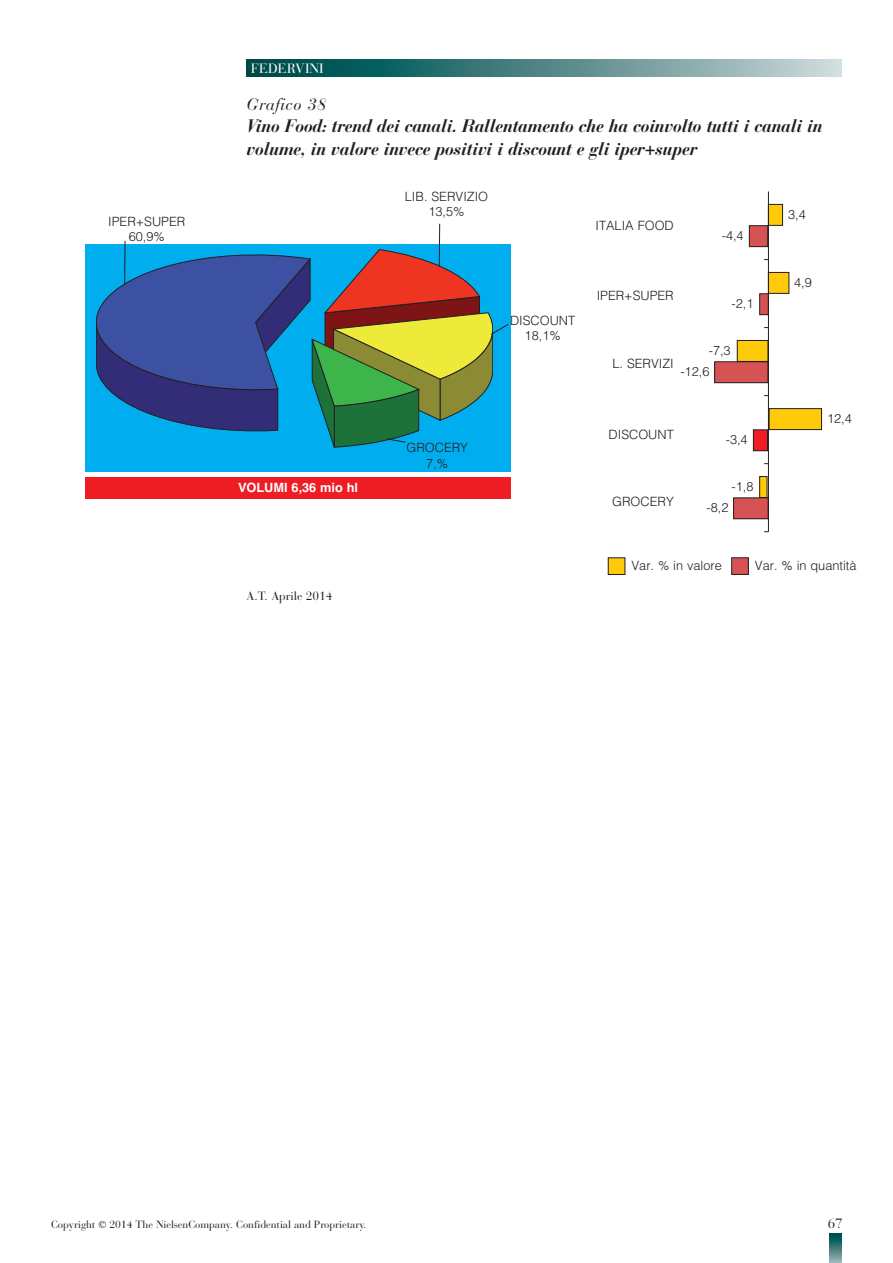
<style>
.page{position:relative;width:893px;height:1263px;background:#fff}
.page>*{position:absolute;margin:0;border:0;box-sizing:border-box;transform-origin:0 0}
.t1{font:italic 700 18px/22.5px "Bauer Bodoni";letter-spacing:-.02em;color:#231f20}
.t2{font:italic 16.5px "Bauer Bodoni";letter-spacing:.03em;color:#231f20}
.t3{font:13.5px "Bauer Bodoni";color:#fff}
.t4{font:13.5px "Bauer Bodoni";color:#231f20}
.t5{font:300 12.75px/15.3px "Helvetica";color:#231f20;text-align:center}
.t6{font:700 12.75px "Helvetica";color:#fff}
.t7{font:12px "Bauer Bodoni";letter-spacing:-.005em;color:#231f20}
.t8{font:10.5px "Bauer Bodoni";letter-spacing:-.005em;color:#231f20}
.s1{font-family:"Times"}
</style>
<div class="page">
<svg style="left:829px;top:1233px;width:13px;height:30px"></svg>
<svg style="left:247px;top:60px;width:595px;height:17px;background:#558a8a"></svg>
<div style="left:86px;top:245px;width:425px;height:227px;background:#00aeef"></div>
<div style="left:86px;top:477px;width:425px;height:21px;background:#ee1d23"></div>
<hr style="left:124px;top:241px;width:1px;height:43px;background:#231f20">
<hr style="left:439px;top:224px;width:1px;height:43px;background:#231f20">
<svg style="left:96px;top:249px;width:413px;height:198px"></svg>
<div style="left:768px;top:204px;width:14px;height:21px;background:#feca0a"></div>
<div style="left:768px;top:204px;width:15px;height:21px;border:1px solid #231f20"></div>
<div style="left:749px;top:226px;width:19px;height:21px;background:#d75252"></div>
<div style="left:749px;top:225px;width:19px;height:22px;border:1px solid #231f20"></div>
<div style="left:768px;top:272px;width:21px;height:21px;background:#feca0a"></div>
<div style="left:768px;top:272px;width:21px;height:22px;border:1px solid #231f20"></div>
<div style="left:760px;top:294px;width:8px;height:21px;background:#d75252"></div>
<div style="left:759px;top:294px;width:9px;height:21px;border:1px solid #231f20"></div>
<div style="left:737px;top:340px;width:31px;height:21px;background:#feca0a"></div>
<div style="left:737px;top:340px;width:31px;height:22px;border:1px solid #231f20"></div>
<div style="left:715px;top:362px;width:53px;height:21px;background:#d75252"></div>
<div style="left:714px;top:362px;width:54px;height:21px;border:1px solid #231f20"></div>
<div style="left:769px;top:409px;width:52px;height:21px;background:#feca0a"></div>
<div style="left:769px;top:408px;width:53px;height:22px;border:1px solid #231f20"></div>
<div style="left:753px;top:430px;width:14px;height:21px;background:#ee1d23"></div>
<div style="left:753px;top:430px;width:15px;height:21px;border:1px solid #231f20"></div>
<div style="left:760px;top:477px;width:7px;height:20px;background:#feca0a"></div>
<div style="left:759px;top:476px;width:8px;height:22px;border:1px solid #231f20"></div>
<div style="left:734px;top:498px;width:34px;height:21px;background:#d75252"></div>
<div style="left:733px;top:498px;width:35px;height:21px;border:1px solid #231f20"></div>
<hr style="left:768px;top:191px;width:1px;height:341px;background:#231f20">
<div style="left:608px;top:558px;width:17px;height:16px;background:#feca0a"></div>
<div style="left:608px;top:558px;width:17px;height:17px;border:1px solid #231f20"></div>
<div style="left:732px;top:558px;width:16px;height:16px;background:#d75252"></div>
<div style="left:731px;top:558px;width:17px;height:17px;border:1px solid #231f20"></div>
<p class="t5" style="left:108px;top:213px;width:79px">IPER+SUPER<br>60,9%</p>
<p class="t3" style="left:251px;top:63px;width:75px">FEDERVINI</p>
<p class="t2" style="left:247px;top:98px;width:81px">Grafico 38</p>
<h1 class="t1" style="left:247px;top:117px;width:578px">Vino Food: trend dei canali. Rallentamento che ha coinvolto tutti i canali in volume, in valore invece positivi i discount e gli iper+super</h1>
<p class="t6" style="left:238px;top:480px;width:122px">VOLUMI 6,36 mio hl</p>
<p class="t7" style="left:247px;top:592px;width:87px">A.T. Aprile 2014</p>
<p class="t5" style="left:405px;top:188px;width:85px">LIB. SERVIZIO<br>13,5%</p>
<p class="t5" style="left:406px;top:439px;width:63px">GROCERY<br>7,%</p>
<p class="t5" style="left:510px;top:312px;width:67px">DISCOUNT<br>18,1%</p>
<p class="t5" style="left:595px;top:217px;width:80px">ITALIA FOOD</p>
<p class="t5" style="left:597px;top:287px;width:79px">IPER+SUPER</p>
<p class="t5" style="left:722px;top:227px;width:23px">-4,4</p>
<p class="t5" style="left:732px;top:295px;width:23px">-2,1</p>
<p class="t5" style="left:612px;top:355px;width:63px">L. SERVIZI</p>
<p class="t5" style="left:680px;top:339px;width:52px;line-height:21.3px;text-align:left;text-indent:28px">-7,3 -12,6</p>
<p class="t5" style="left:609px;top:426px;width:67px">DISCOUNT</p>
<p class="t5" style="left:612px;top:493px;width:63px">GROCERY</p>
<p class="t5" style="left:726px;top:431px;width:23px">-3,4</p>
<p class="t5" style="left:732px;top:478px;width:23px">-1,8</p>
<p class="t5" style="left:707px;top:499px;width:23px">-8,2</p>
<p class="t5" style="left:788px;top:205px;width:19px">3,4</p>
<p class="t5" style="left:794px;top:274px;width:19px">4,9</p>
<p class="t5" style="left:827px;top:410px;width:26px">12,4</p>
<p class="t5" style="left:631px;top:557px;width:92px">Var. % in valore</p>
<p class="t5" style="left:755px;top:557px;width:103px">Var. % in quantità</p>
<p class="t8" style="left:51px;top:1221px;width:317px">Copyright <span class="s1">©</span> 2014 The NielsenCompany. Confidential and Proprietary.</p>
<p class="t4" style="left:828px;top:1219px;width:17px">67</p>
</div>
